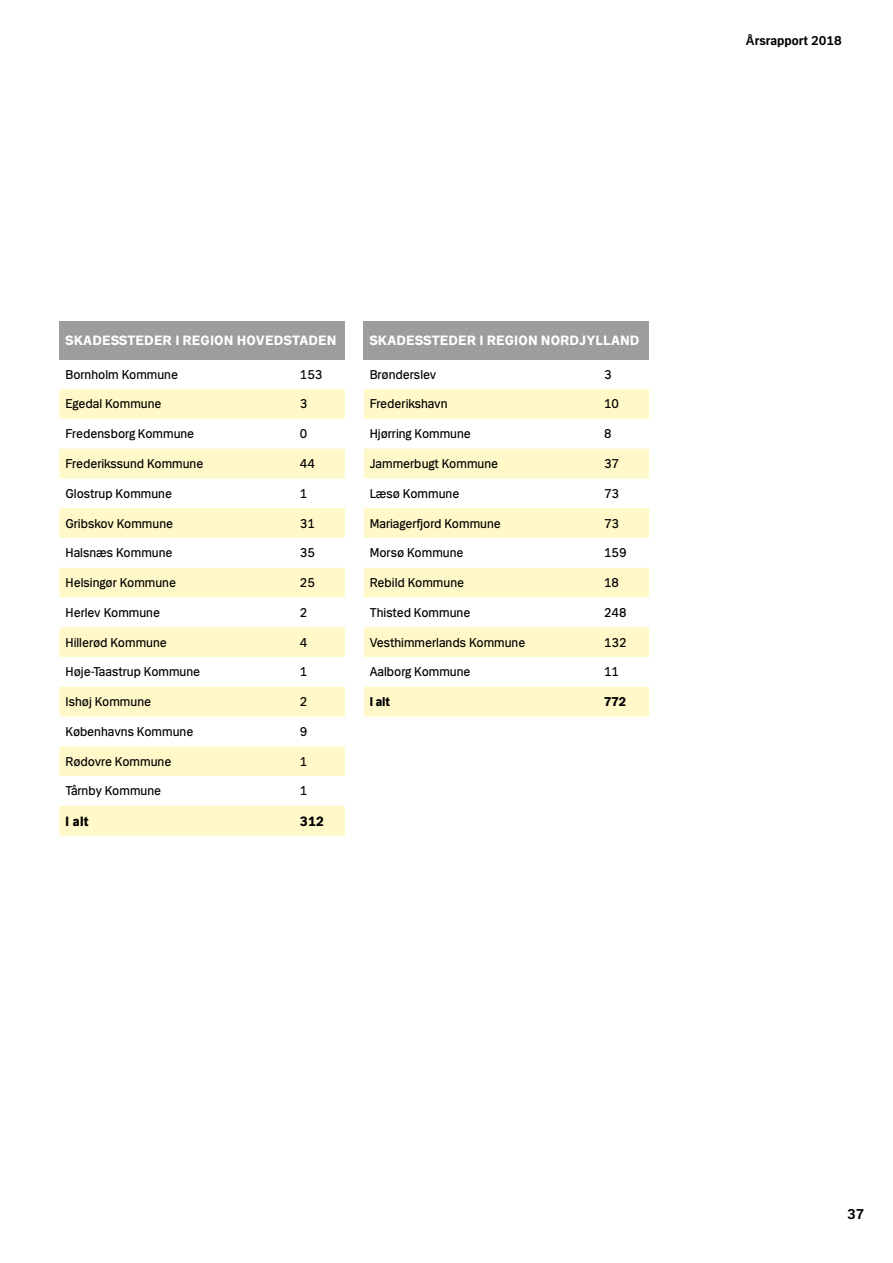
<style>
.page{position:relative;width:893px;height:1263px;background:#fff}
.page>*{position:absolute;margin:0;border:0;box-sizing:border-box;transform-origin:0 0}
.t1{font:700 15px "Mari";color:#000}
.mr{font:800 14.25px "Mari";letter-spacing:.03em;color:#fff}
.Tabel{font:800 14.25px "Mari";letter-spacing:.03em;color:#000}
.Tabel-2{font:13.5px "Mari";color:#000}
.t2{font:700 13.5px "Mari";color:#000}
.Tabel-3{font:800 13.5px "Mari";color:#000}
</style>
<div class="page">
<div style="left:60px;top:321px;width:285px;height:38px;background:#9c9d9d"></div>
<svg style="left:60px;top:389px;width:285px;height:447px;fill:#fff8c8"></svg>
<div style="left:364px;top:321px;width:285px;height:38px;background:#9c9d9d"></div>
<svg style="left:364px;top:389px;width:285px;height:327px;fill:#fff8c8"></svg>
<p class="t2" style="left:746px;top:33px;width:98px">Årsrapport 2018</p>
<p class="mr" style="left:66px;top:332px;width:272px">SKADESSTEDER I REGION HOVEDSTADEN</p>
<p class="Tabel-2" style="left:66px;top:366px;width:114px">Bornholm Kommune</p>
<p class="Tabel-2" style="left:300px;top:366px;width:24px">153</p>
<p class="Tabel-2" style="left:66px;top:396px;width:98px">Egedal Kommune</p>
<p class="Tabel-2" style="left:300px;top:396px;width:9px">3</p>
<p class="Tabel-2" style="left:66px;top:426px;width:130px">Fredensborg Kommune</p>
<p class="Tabel-2" style="left:300px;top:426px;width:9px">0</p>
<p class="Tabel-2" style="left:66px;top:456px;width:139px">Frederikssund Kommune</p>
<p class="Tabel-2" style="left:300px;top:456px;width:16px">44</p>
<p class="Tabel-2" style="left:66px;top:485px;width:108px">Glostrup Kommune</p>
<p class="Tabel-2" style="left:300px;top:485px;width:9px">1</p>
<p class="Tabel-2" style="left:66px;top:515px;width:109px">Gribskov Kommune</p>
<p class="Tabel-2" style="left:300px;top:515px;width:16px">31</p>
<p class="Tabel-2" style="left:66px;top:545px;width:109px">Halsnæs Kommune</p>
<p class="Tabel-2" style="left:300px;top:545px;width:16px">35</p>
<p class="Tabel-2" style="left:66px;top:575px;width:112px">Helsingør Kommune</p>
<p class="Tabel-2" style="left:300px;top:575px;width:16px">25</p>
<p class="Tabel-2" style="left:66px;top:604px;width:96px">Herlev Kommune</p>
<p class="Tabel-2" style="left:300px;top:604px;width:9px">2</p>
<p class="Tabel-2" style="left:66px;top:634px;width:103px">Hillerød Kommune</p>
<p class="Tabel-2" style="left:300px;top:634px;width:9px">4</p>
<p class="Tabel-2" style="left:66px;top:664px;width:136px">Høje-Taastrup Kommune</p>
<p class="Tabel-2" style="left:300px;top:664px;width:9px">1</p>
<p class="Tabel-2" style="left:66px;top:694px;width:87px">Ishøj Kommune</p>
<p class="Tabel-2" style="left:300px;top:694px;width:9px">2</p>
<p class="Tabel-2" style="left:66px;top:723px;width:129px">Københavns Kommune</p>
<p class="Tabel-2" style="left:300px;top:723px;width:9px">9</p>
<p class="Tabel-2" style="left:66px;top:753px;width:107px">Rødovre Kommune</p>
<p class="Tabel-2" style="left:300px;top:753px;width:9px">1</p>
<p class="Tabel-2" style="left:66px;top:783px;width:97px">Tårnby Kommune</p>
<p class="Tabel-2" style="left:300px;top:783px;width:9px">1</p>
<p class="Tabel" style="left:66px;top:813px;width:25px">I alt</p>
<p class="Tabel" style="left:300px;top:813px;width:26px">312</p>
<p class="mr" style="left:370px;top:332px;width:271px">SKADESSTEDER I REGION NORDJYLLAND</p>
<p class="Tabel-2" style="left:370px;top:366px;width:68px">Brønderslev</p>
<p class="Tabel-2" style="left:604px;top:366px;width:9px">3</p>
<p class="Tabel-2" style="left:370px;top:396px;width:79px">Frederikshavn</p>
<p class="Tabel-2" style="left:604px;top:396px;width:16px">10</p>
<p class="Tabel-2" style="left:370px;top:426px;width:103px">Hjørring Kommune</p>
<p class="Tabel-2" style="left:604px;top:426px;width:9px">8</p>
<p class="Tabel-2" style="left:370px;top:456px;width:130px">Jammerbugt Kommune</p>
<p class="Tabel-2" style="left:604px;top:456px;width:16px">37</p>
<p class="Tabel-2" style="left:370px;top:485px;width:91px">Læsø Kommune</p>
<p class="Tabel-2" style="left:604px;top:485px;width:16px">73</p>
<p class="Tabel-2" style="left:370px;top:515px;width:133px">Mariagerfjord Kommune</p>
<p class="Tabel-2" style="left:604px;top:515px;width:16px">73</p>
<p class="Tabel-2" style="left:370px;top:545px;width:95px">Morsø Kommune</p>
<p class="Tabel-2" style="left:604px;top:545px;width:24px">159</p>
<p class="Tabel-2" style="left:370px;top:575px;width:96px">Rebild Kommune</p>
<p class="Tabel-2" style="left:604px;top:575px;width:16px">18</p>
<p class="Tabel-2" style="left:370px;top:604px;width:102px">Thisted Kommune</p>
<p class="Tabel-2" style="left:604px;top:604px;width:24px">248</p>
<p class="Tabel-2" style="left:370px;top:634px;width:157px">Vesthimmerlands Kommune</p>
<p class="Tabel-2" style="left:604px;top:634px;width:24px">132</p>
<p class="Tabel-2" style="left:370px;top:664px;width:102px">Aalborg Kommune</p>
<p class="Tabel-2" style="left:604px;top:664px;width:16px">11</p>
<p class="Tabel-3" style="left:370px;top:694px;width:22px">I alt</p>
<p class="Tabel-3" style="left:604px;top:694px;width:23px">772</p>
<p class="t1" style="left:847px;top:1205px;width:19px">37</p>
</div>
